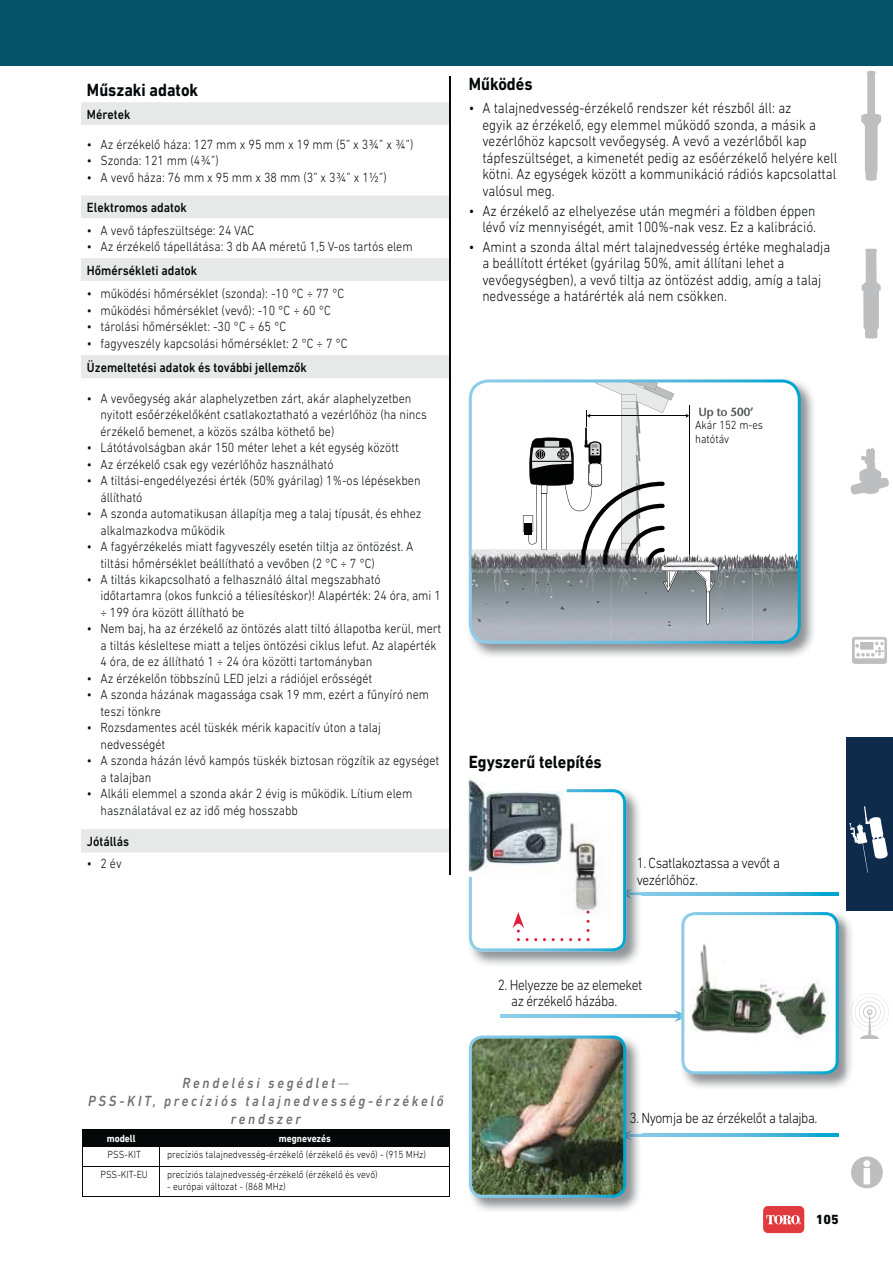
<style>
.page{position:relative;width:893px;height:1263px;background:#fff}
.page>*{position:absolute;margin:0;border:0;box-sizing:border-box;transform-origin:0 0}
.t1{font:700 18px "DIN Next LT Pro";color:#040809;scale:.9 1}
.t2{font:300 15px/16.5px "DIN Next LT Pro";color:#040809;scale:.9 1}
.t3{font:300 15px/16.5px "DIN Next LT Pro";letter-spacing:-.03em;color:#040809;scale:.9 1}
.t4{font:italic 500 15px/18px "DIN Next LT Pro";letter-spacing:.2em;color:#6d6f71;text-align:center;scale:.9 1}
.t5{font:300 13.5px/16.5px "DIN Next LT Pro";color:#040809;scale:.9 1}
.t6{font:500 13.5px "DIN Next LT Pro";color:#040809;scale:.9 1}
.t7{font:800 13.5px "DIN Next LT Pro";color:#040809}
.t8{font:300 12px/13.5px "DIN Next LT Pro";color:#040809;scale:.9 1}
.t9{font:11.4px/13.6px "Stone Sans";color:#010202}
.t10{font:300 10.5px "DIN Next LT Pro";color:#040809;scale:.9 1}
.t11{font:700 10.5px "DIN Next LT Pro";color:#fff;scale:.9 1}
.s1{font-weight:300;font-style:normal}
</style>
<div class="page">
<div style="left:763px;top:1206px;width:41px;height:27px;background:#e13a3e;border-radius:5px"></div>
<svg style="left:766px;top:1215px;width:35px;height:9px"></svg>
<svg style="left:851px;top:448px;width:38px;height:47px"></svg>
<svg style="left:854px;top:993px;width:35px;height:46px"></svg>
<svg style="left:851px;top:1156px;width:32px;height:32px"></svg>
<div style="left:846px;top:738px;width:47px;height:173px;background:#0e2b4c"></div>
<svg style="left:849px;top:806px;width:39px;height:67px"></svg>
<svg style="left:861px;top:71px;width:20px;height:110px"></svg>
<svg style="left:861px;top:249px;width:20px;height:90px"></svg>
<svg style="left:852px;top:637px;width:35px;height:27px"></svg>
<div style="left:860px;top:642px;width:13px;height:8px;background:#bdbec0"></div>
<div style="left:0;top:0;width:893px;height:66px;background:#03526a"></div>
<svg style="left:642px;top:892px;width:197px;height:3px"></svg>
<svg style="left:501px;top:1015px;width:173px;height:3px"></svg>
<svg style="left:642px;top:1134px;width:197px;height:3px"></svg>
<img style="left:468px;top:789px;width:174px;height:176px">
<img style="left:633px;top:892px;width:9px;height:3px">
<img style="left:468px;top:1035px;width:174px;height:176px">
<img style="left:633px;top:1134px;width:9px;height:3px">
<img style="left:626px;top:1130px;width:7px;height:11px">
<img style="left:469px;top:1036px;width:157px;height:162px">
<img style="left:683px;top:914px;width:169px;height:174px">
<img style="left:850px;top:1001px;width:4px;height:22px">
<svg style="left:674px;top:912px;width:165px;height:162px"></svg>
<img style="left:468px;top:383px;width:346px;height:274px">
<svg style="left:469px;top:379px;width:332px;height:265px"></svg>
<img style="left:469px;top:775px;width:15px;height:14px">
<svg style="left:469px;top:789px;width:164px;height:162px"></svg>
<svg style="left:82px;top:1130px;width:368px;height:37px"></svg>
<hr style="left:160px;top:1146px;width:290px;height:1px;background:#040809">
<hr style="left:82px;top:1167px;width:1px;height:30px;background:#040809">
<hr style="left:82px;top:1167px;width:78px;height:1px;background:#040809">
<hr style="left:82px;top:1197px;width:78px;height:1px;background:#040809">
<hr style="left:160px;top:1167px;width:1px;height:30px;background:#040809">
<hr style="left:450px;top:1167px;width:1px;height:30px;background:#040809">
<hr style="left:160px;top:1167px;width:290px;height:1px;background:#040809">
<hr style="left:160px;top:1197px;width:290px;height:1px;background:#040809">
<div style="left:695px;top:420px;width:70px;height:62px;background:#fff"></div>
<svg style="left:81px;top:102px;width:368px;height:750px"></svg>
<hr style="left:449px;top:77px;width:2px;height:25px;background:#040809">
<hr style="left:449px;top:102px;width:2px;height:23px;background:#040809">
<hr style="left:449px;top:125px;width:2px;height:71px;background:#040809">
<hr style="left:449px;top:196px;width:2px;height:22px;background:#040809">
<hr style="left:449px;top:218px;width:2px;height:40px;background:#040809">
<hr style="left:449px;top:258px;width:2px;height:23px;background:#040809">
<hr style="left:449px;top:281px;width:2px;height:74px;background:#040809">
<hr style="left:449px;top:355px;width:2px;height:23px;background:#040809">
<hr style="left:449px;top:378px;width:2px;height:451px;background:#040809">
<hr style="left:449px;top:829px;width:2px;height:23px;background:#040809">
<hr style="left:449px;top:852px;width:2px;height:22px;background:#040809">
<img style="left:470px;top:549px;width:38px;height:26px">
<h1 class="t1" style="left:87px;top:83px;width:125px">Műszaki adatok</h1>
<p class="t6" style="left:87px;top:109px;width:50px">Méretek</p>
<p class="t5" style="left:87px;top:137px;width:364px">• Az érzékelő háza: 127 mm x 95 mm x 19 mm (5” x 3¾” x ¾”)</p>
<p class="t5" style="left:87px;top:153px;width:148px">• Szonda: 121 mm (4¾”)</p>
<p class="t5" style="left:87px;top:170px;width:335px">• A vevő háza: 76 mm x 95 mm x 38 mm (3” x 3¾” x 1½”)</p>
<p class="t6" style="left:87px;top:202px;width:112px">Elektromos adatok</p>
<p class="t5" style="left:87px;top:223px;width:187px">• A vevő tápfeszültsége: 24 VAC</p>
<p class="t5" style="left:87px;top:240px;width:363px">• Az érzékelő tápellátása: 3 db AA méretű 1,5 V-os tartós elem</p>
<p class="t6" style="left:87px;top:265px;width:124px">Hőmérsékleti adatok</p>
<p class="t5" style="left:87px;top:286px;width:287px">• működési hőmérséklet (szonda): -10 °C ÷ 77 °C</p>
<p class="t5" style="left:87px;top:303px;width:273px">• működési hőmérséklet (vevő): -10 °C ÷ 60 °C</p>
<p class="t5" style="left:87px;top:319px;width:223px">• tárolási hőmérséklet: -30 °C ÷ 65 °C</p>
<p class="t5" style="left:87px;top:336px;width:291px">• fagyveszély kapcsolási hőmérséklet: 2 °C ÷ 7 °C</p>
<p class="t6" style="left:87px;top:362px;width:246px">Üzemeltetési adatok és további jellemzők</p>
<p class="t5" style="left:100px;top:391px;width:364px;text-indent:-13px">• A vevőegység akár alaphelyzetben zárt, akár alaphelyzetben nyitott esőérzékelőként csatlakoztatható a vezérlőhöz (ha nincs érzékelő bemenet, a közös szálba köthető be)</p>
<p class="t5" style="left:87px;top:440px;width:348px">• Látótávolságban akár 150 méter lehet a két egység között</p>
<p class="t5" style="left:87px;top:457px;width:275px">• Az érzékelő csak egy vezérlőhőz használható</p>
<p class="t5" style="left:100px;top:473px;width:357px;text-indent:-13px">• A tiltási-engedélyezési érték (50% gyárilag) 1%-os lépésekben állítható</p>
<p class="t5" style="left:100px;top:506px;width:358px;text-indent:-13px">• A szonda automatikusan állapítja meg a talaj típusát, és ehhez alkalmazkodva működik</p>
<p class="t5" style="left:100px;top:539px;width:349px;text-indent:-13px">• A fagyérzékelés miatt fagyveszély esetén tiltja az öntözést. A tiltási hőmérséklet beállítható a vevőben (2 °C ÷ 7 °C)</p>
<p class="t5" style="left:100px;top:572px;width:380px;text-indent:-13px">• A tiltás kikapcsolható a felhasználó által megszabható időtartamra (okos funkció a téliesítéskor)! Alapérték: 24 óra, ami 1 ÷ 199 óra között állítható be</p>
<p class="t5" style="left:100px;top:622px;width:380px;text-indent:-13px">• Nem baj, ha az érzékelő az öntözés alatt tiltó állapotba kerül, mert a tiltás késleltese miatt a teljes öntözési ciklus lefut. Az alapérték<br>4 óra, de ez állítható 1 ÷ 24 óra közötti tartományban</p>
<p class="t5" style="left:87px;top:671px;width:318px">• Az érzékelőn többszínű LED jelzi a rádiójel erősségét</p>
<p class="t5" style="left:100px;top:688px;width:367px;text-indent:-13px">• A szonda házának magassága csak 19 mm, ezért a fűnyíró nem teszi tönkre</p>
<p class="t5" style="left:100px;top:721px;width:313px;text-indent:-13px">• Rozsdamentes acél tüskék mérik kapacitív úton a talaj nedvességét</p>
<p class="t5" style="left:100px;top:754px;width:378px;text-indent:-13px">• A szonda házán lévő kampós tüskék biztosan rögzítik az egységet a talajban</p>
<p class="t5" style="left:100px;top:787px;width:348px;text-indent:-13px">• Alkáli elemmel a szonda akár 2 évig is működik. Lítium elem használatával ez az idő még hosszabb</p>
<p class="t6" style="left:87px;top:836px;width:48px">Jótállás</p>
<p class="t5" style="left:87px;top:857px;width:40px">• 2 év</p>
<h1 class="t1" style="left:469px;top:77px;width:72px">Működés</h1>
<p class="t2" style="left:482px;top:101px;width:396px;text-indent:-13px">• A talajnedvesség-érzékelő rendszer két részből áll: az<br>egyik az érzékelő, egy elemmel működő szonda, a másik a vezérlőhöz kapcsolt vevőegység. A vevő a vezérlőből kap tápfeszültséget, a kimenetét pedig az esőérzékelő helyére kell kötni. Az egységek között a kommunikáció rádiós kapcsolattal valósul meg.</p>
<p class="t2" style="left:469px;top:203px;width:387px;text-align:right">• Az érzékelő az elhelyezése után megméri a földben éppen lévő víz mennyiségét, amit 100%-nak vesz. Ez a kalibráció.</p>
<p class="t2" style="left:482px;top:240px;width:388px;text-indent:-13px">• Amint a szonda által mért talajnedvesség értéke meghaladja a beállított értéket (gyárilag 50%, amit állítani lehet a vevőegységben), a vevő tiltja az öntözést addig, amíg a talaj nedvessége a határérték alá nem csökken.</p>
<p class="t9" style="left:699px;top:406px;width:60px">Up to 500’ line of sight</p>
<p class="t8" style="left:695px;top:419px;width:77px">Akár 152 m-es hatótáv</p>
<h1 class="t1" style="left:469px;top:755px;width:149px">Egyszerű telepítés</h1>
<p class="t3" style="left:637px;top:856px;width:161px">1. Csatlakoztassa a vevőt a vezérlőhöz.</p>
<p class="t4" style="left:88px;top:1075px;width:396px">Rendelési segédlet<span class="s1">—<br></span>PSS-KIT, precíziós talajnedvesség-érzékelő rendszer</p>
<p class="t11" style="left:107px;top:1135px;width:34px">modell</p>
<p class="t11" style="left:279px;top:1135px;width:60px">megnevezés</p>
<p class="t10" style="left:108px;top:1150px;width:39px">PSS-KIT</p>
<p class="t10" style="left:167px;top:1150px;width:289px">precíziós talajnedvesség-érzékelő (érzékelő és vevő) - (915 MHz)</p>
<p class="t10" style="left:100px;top:1170px;width:54px">PSS-KIT-EU</p>
<p class="t10" style="left:167px;top:1170px;width:235px">precíziós talajnedvesség-érzékelő (érzékelő és vevő)</p>
<p class="t10" style="left:167px;top:1183px;width:133px">- európai változat - (868 MHz)</p>
<p class="t3" style="left:511px;top:978px;width:147px;text-indent:-13px">2. Helyezze be az elemeket az érzékelő házába.</p>
<p class="t3" style="left:629px;top:1110px;width:211px">3. Nyomja be az érzékelőt a talajba.</p>
<p class="t7" style="left:816px;top:1214px;width:24px">105</p>
</div>
